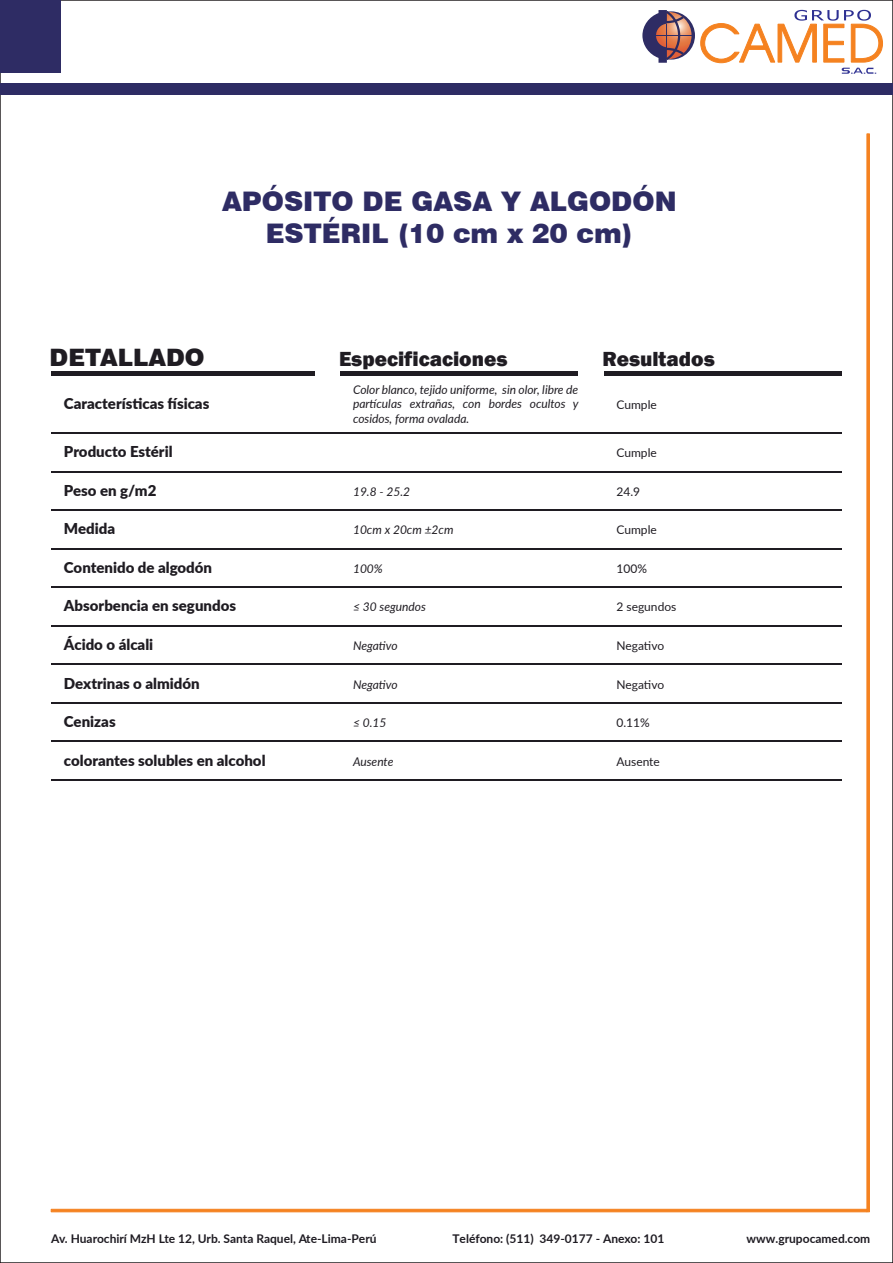
<style>
.page{position:relative;width:893px;height:1263px;background:#fff}
.page>*{position:absolute;margin:0;border:0;box-sizing:border-box;transform-origin:0 0}
.t1{font:900 27px/32.4px "Swiss 721 BT";color:#2e2c64;text-align:center}
.t2{font:900 24px "Swiss 721 BT";color:#1f1c22}
.t3{font:800 21px "Franklin Gothic";color:#1f1c22}
.t4{font:900 15px "Lato";color:#1f1c22}
.t5{font:italic 12px/14.4px "Lato";color:#1f1c22;text-align:justify}
.t6{font:700 12px "Lato";color:#1e1b22}
.t7{font:12px "Lato";color:#1f1c22}
</style>
<div class="page">
<img style="left:0;top:80px;width:893px;height:1183px">
<hr style="left:51px;top:432px;width:791px;height:2px;background:#1f1c22">
<div style="left:51px;top:371px;width:264px;height:5px;background:#1f1c22"></div>
<div style="left:340px;top:371px;width:238px;height:5px;background:#1f1c22"></div>
<div style="left:604px;top:371px;width:238px;height:5px;background:#1f1c22"></div>
<hr style="left:51px;top:471px;width:791px;height:1px;background:#1f1c22">
<hr style="left:51px;top:509px;width:791px;height:2px;background:#1f1c22">
<hr style="left:51px;top:548px;width:791px;height:1px;background:#1f1c22">
<hr style="left:51px;top:587px;width:791px;height:1px;background:#1f1c22">
<hr style="left:51px;top:625px;width:791px;height:1px;background:#1f1c22">
<hr style="left:51px;top:664px;width:791px;height:1px;background:#1f1c22">
<hr style="left:51px;top:702px;width:791px;height:1px;background:#1f1c22">
<hr style="left:51px;top:741px;width:791px;height:1px;background:#1f1c22">
<hr style="left:51px;top:779px;width:791px;height:2px;background:#1f1c22">
<div style="left:0;top:0;width:61px;height:73px;background:#2e2c64"></div>
<div style="left:0;top:84px;width:893px;height:11px;background:#2e2c64"></div>
<svg style="left:642px;top:10px;width:241px;height:64px"></svg>
<svg style="left:866px;top:133px;width:4px;height:1079px;background:#f58e36"></svg>
<div style="left:51px;top:1209px;width:816px;height:3px;background:#f58220;border:1px solid #f58220"></div>
<h1 class="t1" style="left:222px;top:185px;width:456px">APÓSITO DE GASA Y ALGODÓN<br>ESTÉRIL (10 cm x 20 cm)</h1>
<h2 class="t2" style="left:50px;top:343px;width:157px">DETALLADO</h2>
<h3 class="t3" style="left:339px;top:345px;width:170px">Especificaciones</h3>
<h3 class="t3" style="left:602px;top:345px;width:114px">Resultados</h3>
<p class="t5" style="left:353px;top:382px;width:227px">Color blanco, tejido uniforme, sin olor, libre de partículas extrañas, con bordes ocultos y cosidos, forma ovalada.</p>
<p class="t4" style="left:64px;top:392px;width:147px">Características físicas</p>
<p class="t7" style="left:616px;top:396px;width:42px">Cumple</p>
<p class="t4" style="left:64px;top:440px;width:110px">Producto Estéril</p>
<p class="t7" style="left:616px;top:444px;width:42px">Cumple</p>
<p class="t4" style="left:64px;top:479px;width:94px">Peso en g/m2</p>
<p class="t5" style="left:353px;top:484px;width:59px">19.8 - 25.2</p>
<p class="t7" style="left:616px;top:483px;width:25px">24.9</p>
<p class="t5" style="left:353px;top:522px;width:102px">10cm x 20cm ±2cm</p>
<p class="t5" style="left:353px;top:561px;width:31px">100%</p>
<p class="t5" style="left:353px;top:599px;width:74px">≤ 30 segundos</p>
<p class="t4" style="left:64px;top:518px;width:53px">Medida</p>
<p class="t7" style="left:616px;top:521px;width:42px">Cumple</p>
<p class="t4" style="left:64px;top:556px;width:150px">Contenido de algodón</p>
<p class="t7" style="left:616px;top:560px;width:32px">100%</p>
<p class="t4" style="left:64px;top:595px;width:174px">Absorbencia en segundos</p>
<p class="t7" style="left:616px;top:598px;width:61px">2 segundos</p>
<p class="t4" style="left:64px;top:633px;width:91px">Ácido o álcali</p>
<p class="t5" style="left:353px;top:638px;width:46px">Negativo</p>
<p class="t7" style="left:616px;top:637px;width:49px">Negativo</p>
<p class="t5" style="left:353px;top:676px;width:46px">Negativo</p>
<p class="t5" style="left:353px;top:715px;width:35px">≤ 0.15</p>
<p class="t4" style="left:64px;top:672px;width:137px">Dextrinas o almidón</p>
<p class="t7" style="left:616px;top:676px;width:49px">Negativo</p>
<p class="t4" style="left:64px;top:710px;width:53px">Cenizas</p>
<p class="t7" style="left:616px;top:714px;width:35px">0.11%</p>
<p class="t4" style="left:64px;top:749px;width:203px">colorantes solubles en alcohol</p>
<p class="t5" style="left:353px;top:754px;width:42px">Ausente</p>
<p class="t7" style="left:616px;top:753px;width:45px">Ausente</p>
<p class="t6" style="left:51px;top:1230px;width:327px">Av. Huarochirí MzH Lte 12, Urb. Santa Raquel, Ate-Lima-Perú</p>
<p class="t6" style="left:452px;top:1230px;width:213px">Teléfono: (511) 349-0177 - Anexo: 101</p>
<p class="t6" style="left:747px;top:1230px;width:125px">www.grupocamed.com</p>
</div>
